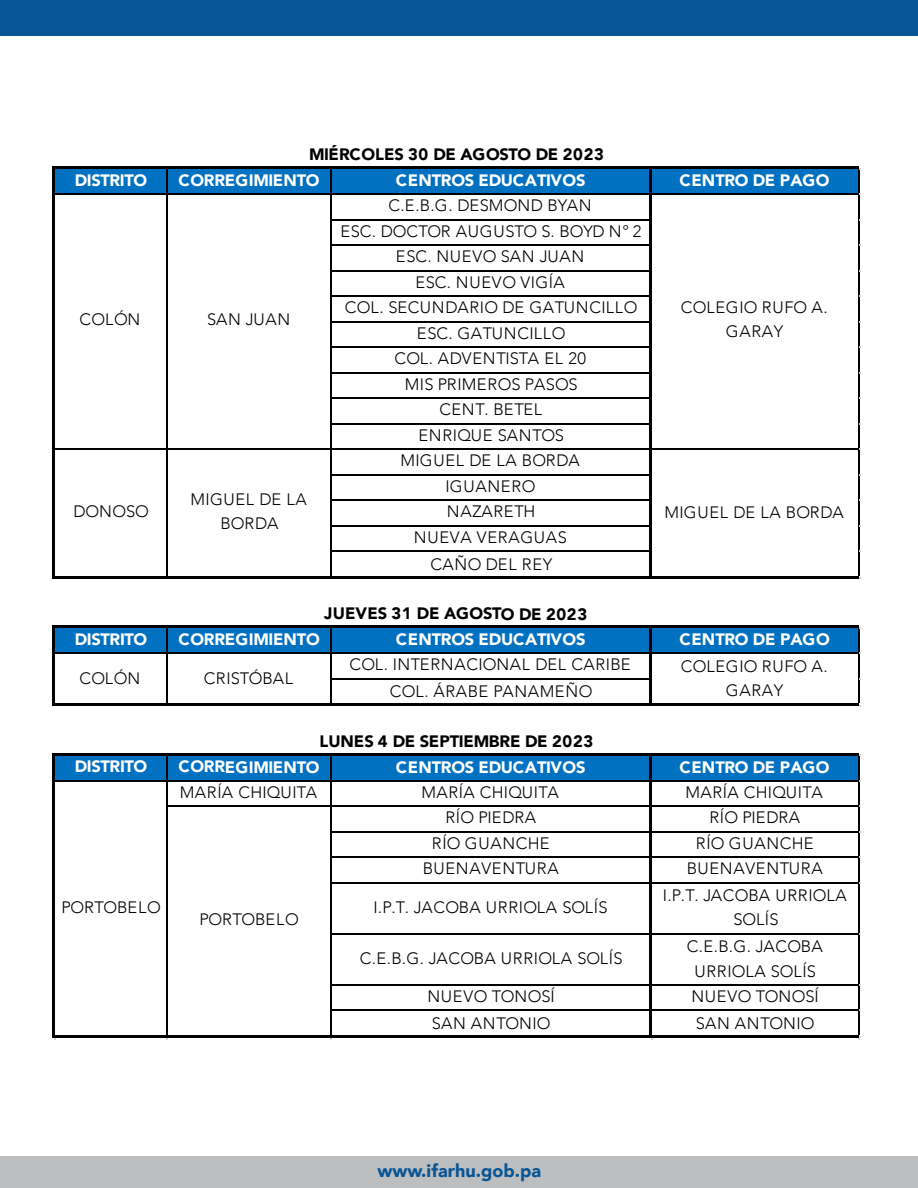
<style>
.page{position:relative;width:918px;height:1188px;background:#fff}
.page>*{position:absolute;margin:0;border:0;box-sizing:border-box;transform-origin:0 0}
.t1{font:900 18px "Avenir";color:#075594}
.t2{font:300 16.5px/25.5px "Avenir";letter-spacing:.04em;color:#000;text-align:center}
.t3{font:300 16.5px/24px "Avenir";letter-spacing:.01em;color:#000;text-align:center}
.t4{font:900 16.5px "Avenir";letter-spacing:-.015em;color:#fff}
.t5{font:900 16.5px "Avenir";letter-spacing:.005em;color:#000}
.t6{font:300 16.5px "Avenir";letter-spacing:.015em;color:#000}
.t7{font:900 16.5px "Avenir";letter-spacing:.005em;color:#fff}
.t8{font:300 16.5px/24px "Avenir";letter-spacing:.02em;color:#000;text-align:center}
.t9{font:300 16.5px "Avenir";letter-spacing:-.005em;color:#000}
</style>
<div class="page">
<div style="left:0;top:1157px;width:918px;height:31px;background:#bcbec0"></div>
<div style="left:0;top:0;width:918px;height:36px;background:#075594"></div>
<div style="left:54px;top:168px;width:805px;height:27px;background:#0070c0"></div>
<div style="left:54px;top:627px;width:805px;height:27px;background:#0070c0"></div>
<div style="left:54px;top:754px;width:805px;height:28px;background:#0070c0"></div>
<svg style="left:55px;top:166px;width:804px;height:4px;fill:#000"></svg>
<hr style="left:55px;top:194px;width:594px;height:1px;background:#000">
<hr style="left:652px;top:194px;width:207px;height:1px;background:#000">
<hr style="left:331px;top:219px;width:318px;height:1px;background:#000">
<hr style="left:331px;top:244px;width:318px;height:2px;background:#000">
<hr style="left:331px;top:270px;width:318px;height:2px;background:#000">
<hr style="left:331px;top:296px;width:318px;height:1px;background:#000">
<hr style="left:331px;top:321px;width:318px;height:1px;background:#000">
<hr style="left:331px;top:346px;width:318px;height:2px;background:#000">
<hr style="left:331px;top:372px;width:318px;height:2px;background:#000">
<hr style="left:331px;top:397px;width:318px;height:2px;background:#000">
<hr style="left:331px;top:423px;width:318px;height:1px;background:#000">
<hr style="left:55px;top:448px;width:594px;height:2px;background:#000">
<hr style="left:652px;top:448px;width:207px;height:2px;background:#000">
<hr style="left:331px;top:474px;width:318px;height:2px;background:#000">
<hr style="left:331px;top:500px;width:318px;height:1px;background:#000">
<hr style="left:331px;top:525px;width:318px;height:1px;background:#000">
<hr style="left:331px;top:550px;width:318px;height:2px;background:#000">
<hr style="left:52px;top:166px;width:3px;height:413px;background:#000">
<hr style="left:166px;top:170px;width:2px;height:406px;background:#000">
<hr style="left:330px;top:170px;width:1px;height:406px;background:#000">
<hr style="left:649px;top:170px;width:3px;height:409px;background:#000">
<hr style="left:55px;top:576px;width:804px;height:3px;background:#000">
<hr style="left:858px;top:170px;width:1px;height:406px;background:#000">
<hr style="left:55px;top:626px;width:804px;height:2px;background:#000">
<hr style="left:55px;top:652px;width:594px;height:2px;background:#000">
<hr style="left:652px;top:652px;width:207px;height:2px;background:#000">
<hr style="left:331px;top:678px;width:318px;height:2px;background:#000">
<hr style="left:52px;top:626px;width:3px;height:80px;background:#000">
<hr style="left:166px;top:628px;width:2px;height:76px;background:#000">
<hr style="left:330px;top:628px;width:1px;height:76px;background:#000">
<hr style="left:649px;top:628px;width:3px;height:78px;background:#000">
<hr style="left:55px;top:704px;width:804px;height:2px;background:#000">
<hr style="left:858px;top:628px;width:1px;height:76px;background:#000">
<hr style="left:55px;top:753px;width:804px;height:3px;background:#000">
<hr style="left:55px;top:780px;width:594px;height:2px;background:#000">
<hr style="left:652px;top:780px;width:207px;height:2px;background:#000">
<hr style="left:168px;top:806px;width:481px;height:1px;background:#000">
<hr style="left:652px;top:806px;width:207px;height:1px;background:#000">
<hr style="left:331px;top:831px;width:318px;height:1px;background:#000">
<hr style="left:652px;top:831px;width:207px;height:1px;background:#000">
<hr style="left:331px;top:856px;width:318px;height:2px;background:#000">
<hr style="left:652px;top:856px;width:207px;height:2px;background:#000">
<hr style="left:331px;top:882px;width:318px;height:2px;background:#000">
<hr style="left:652px;top:882px;width:207px;height:2px;background:#000">
<hr style="left:331px;top:933px;width:318px;height:1px;background:#000">
<hr style="left:652px;top:933px;width:207px;height:1px;background:#000">
<hr style="left:331px;top:984px;width:318px;height:2px;background:#000">
<hr style="left:652px;top:984px;width:207px;height:2px;background:#000">
<hr style="left:331px;top:1010px;width:318px;height:1px;background:#000">
<hr style="left:652px;top:1010px;width:207px;height:1px;background:#000">
<hr style="left:52px;top:753px;width:3px;height:285px;background:#000">
<hr style="left:166px;top:756px;width:2px;height:279px;background:#000">
<hr style="left:330px;top:756px;width:1px;height:279px;background:#000">
<hr style="left:649px;top:756px;width:3px;height:282px;background:#000">
<hr style="left:55px;top:1035px;width:804px;height:3px;background:#000">
<hr style="left:858px;top:756px;width:1px;height:279px;background:#000">
<p class="t5" style="left:309px;top:141px;width:296px">MIÉRCOLES 30 DE AGOSTO DE 2023</p>
<p class="t4" style="left:75px;top:166px;width:74px">DISTRITO</p>
<p class="t4" style="left:178px;top:166px;width:143px">CORREGIMIENTO</p>
<p class="t4" style="left:396px;top:166px;width:191px">CENTROS EDUCATIVOS</p>
<p class="t7" style="left:679px;top:166px;width:152px">CENTRO DE PAGO</p>
<p class="t2" style="left:340px;top:193px;width:303px">C.E.B.G. DESMOND BYAN<br>ESC. DOCTOR AUGUSTO S. BOYD N° 2<br>ESC. NUEVO SAN JUAN<br>ESC. NUEVO VIGÍA<br>COL. SECUNDARIO DE GATUNCILLO<br>ESC. GATUNCILLO<br>COL. ADVENTISTA EL 20<br>MIS PRIMEROS PASOS<br>CENT. BETEL<br>ENRIQUE SANTOS<br>MIGUEL DE LA BORDA<br>IGUANERO<br>NAZARETH<br>NUEVA VERAGUAS</p>
<p class="t2" style="left:430px;top:551px;width:123px">CAÑO DEL REY</p>
<p class="t2" style="left:681px;top:296px;width:148px;line-height:24px">COLEGIO RUFO A.<br>GARAY</p>
<p class="t2" style="left:80px;top:307px;width:62px">COLÓN</p>
<p class="t2" style="left:207px;top:307px;width:85px">SAN JUAN</p>
<p class="t8" style="left:191px;top:488px;width:118px">MIGUEL DE LA<br>BORDA</p>
<p class="t2" style="left:74px;top:499px;width:77px">DONOSO</p>
<p class="t8" style="left:664px;top:500px;width:181px">MIGUEL DE LA BORDA</p>
<p class="t5" style="left:324px;top:600px;width:265px">JUEVES 31 DE AGOSTO DE 2023</p>
<p class="t4" style="left:75px;top:625px;width:74px">DISTRITO</p>
<p class="t4" style="left:178px;top:625px;width:143px">CORREGIMIENTO</p>
<p class="t4" style="left:396px;top:625px;width:191px">CENTROS EDUCATIVOS</p>
<p class="t7" style="left:679px;top:625px;width:152px">CENTRO DE PAGO</p>
<p class="t2" style="left:349px;top:651px;width:283px;line-height:27px">COL. INTERNACIONAL DEL CARIBE<br>COL. ÁRABE PANAMEÑO</p>
<p class="t2" style="left:681px;top:654px;width:148px;line-height:24px">COLEGIO RUFO A.<br>GARAY</p>
<p class="t2" style="left:79px;top:666px;width:62px">COLÓN</p>
<p class="t3" style="left:204px;top:666px;width:91px">CRISTÓBAL</p>
<p class="t5" style="left:319px;top:727px;width:275px">LUNES 4 DE SEPTIEMBRE DE 2023</p>
<p class="t4" style="left:75px;top:752px;width:74px">DISTRITO</p>
<p class="t4" style="left:178px;top:753px;width:143px">CORREGIMIENTO</p>
<p class="t4" style="left:396px;top:753px;width:191px">CENTROS EDUCATIVOS</p>
<p class="t7" style="left:679px;top:753px;width:152px">CENTRO DE PAGO</p>
<p class="t6" style="left:180px;top:783px;width:139px">MARÍA CHIQUITA</p>
<p class="t6" style="left:421px;top:783px;width:139px">MARÍA CHIQUITA</p>
<p class="t6" style="left:685px;top:783px;width:139px">MARÍA CHIQUITA</p>
<p class="t3" style="left:445px;top:806px;width:92px">RÍO PIEDRA</p>
<p class="t3" style="left:709px;top:806px;width:92px">RÍO PIEDRA</p>
<p class="t2" style="left:432px;top:831px;width:119px">RÍO GUANCHE</p>
<p class="t2" style="left:696px;top:831px;width:119px">RÍO GUANCHE</p>
<p class="t2" style="left:423px;top:856px;width:137px">BUENAVENTURA</p>
<p class="t2" style="left:687px;top:856px;width:137px">BUENAVENTURA</p>
<p class="t3" style="left:373px;top:896px;width:236px">I.P.T. JACOBA URRIOLA SOLÍS</p>
<p class="t3" style="left:663px;top:884px;width:185px">I.P.T. JACOBA URRIOLA<br>SOLÍS</p>
<p class="t3" style="left:360px;top:947px;width:264px">C.E.B.G. JACOBA URRIOLA SOLÍS</p>
<p class="t3" style="left:687px;top:935px;width:137px">C.E.B.G. JACOBA<br>URRIOLA SOLÍS</p>
<p class="t2" style="left:427px;top:984px;width:129px">NUEVO TONOSÍ</p>
<p class="t2" style="left:691px;top:984px;width:129px">NUEVO TONOSÍ</p>
<p class="t2" style="left:432px;top:1011px;width:120px">SAN ANTONIO</p>
<p class="t2" style="left:696px;top:1011px;width:120px">SAN ANTONIO</p>
<p class="t9" style="left:61px;top:898px;width:101px">PORTOBELO</p>
<p class="t9" style="left:199px;top:910px;width:101px">PORTOBELO</p>
<p class="t1" style="left:378px;top:1155px;width:165px">www.ifarhu.gob.pa</p>
</div>
